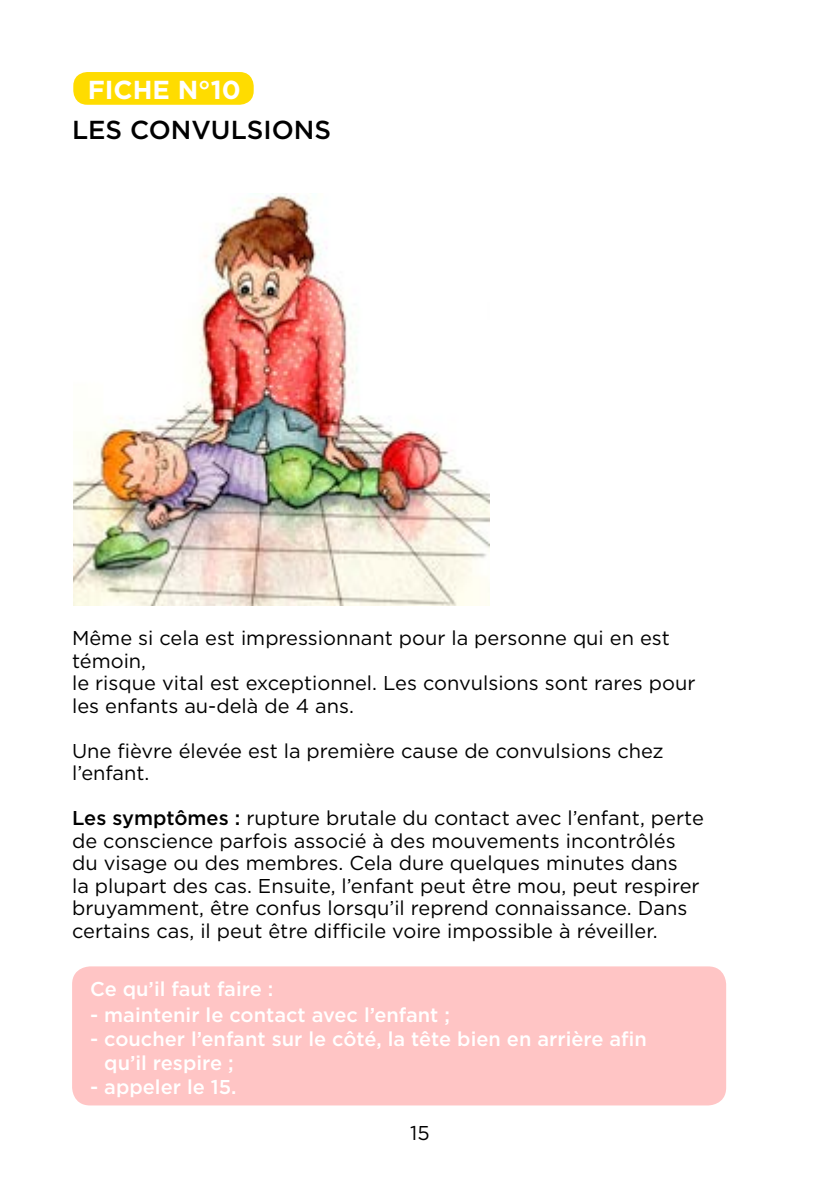
<style>
.page{position:relative;width:840px;height:1191px;background:#fff}
.page>*{position:absolute;margin:0;border:0;box-sizing:border-box;transform-origin:0 0}
.t1{font:500 26px "Gotham";color:#000}
.t2{font:700 26px "Gotham";color:#fff}
.t3{font:20px/22.4px "Gotham";color:#000}
.t4{font:500 20px/24px "Gotham";color:#fff}
.s1{font-weight:500}
</style>
<div class="page">
<div style="left:73px;top:72px;width:180px;height:33px;background:#ffdc00;border-radius:14px"></div>
<div style="left:72px;top:966px;width:653px;height:139px;background:#ffc5c5;border-radius:18px"></div>
<img style="left:74px;top:194px;width:415px;height:411px">
<h1 class="t2" style="left:88px;top:72px;width:154px">FICHE N°10</h1>
<h1 class="t1" style="left:72px;top:113px;width:260px">LES CONVULSIONS</h1>
<p class="t3" style="left:72px;top:626px;width:624px">Même si cela est impressionnant pour la personne qui en est témoin,<br>le risque vital est exceptionnel. Les convulsions sont rares pour les enfants au-delà de 4 ans.</p>
<p class="t3" style="left:72px;top:739px;width:593px">Une fièvre élevée est la première cause de convulsions chez l’enfant.</p>
<p class="t3" style="left:72px;top:806px;width:633px"><span class="s1">Les symptômes :</span> rupture brutale du contact avec l’enfant, perte de conscience parfois associé à des mouvements incontrôlés du visage ou des membres. Cela dure quelques minutes dans<br>la plupart des cas. Ensuite, l’enfant peut être mou, peut respirer bruyamment, être confus lorsqu’il reprend connaissance. Dans certains cas, il peut être difficile voire impossible à réveiller.</p>
<p class="t4" style="left:90px;top:977px;width:185px">Ce qu’il faut faire :</p>
<p class="t4" style="left:90px;top:1002px;width:361px">- maintenir le contact avec l’enfant ;</p>
<p class="t4" style="left:104px;top:1026px;width:544px;text-indent:-14px">- coucher l’enfant sur le côté, la tête bien en arrière afin qu’il respire ;</p>
<p class="t4" style="left:90px;top:1074px;width:148px">- appeler le 15.</p>
<p class="t3" style="left:410px;top:1121px;width:21px">15</p>
</div>
